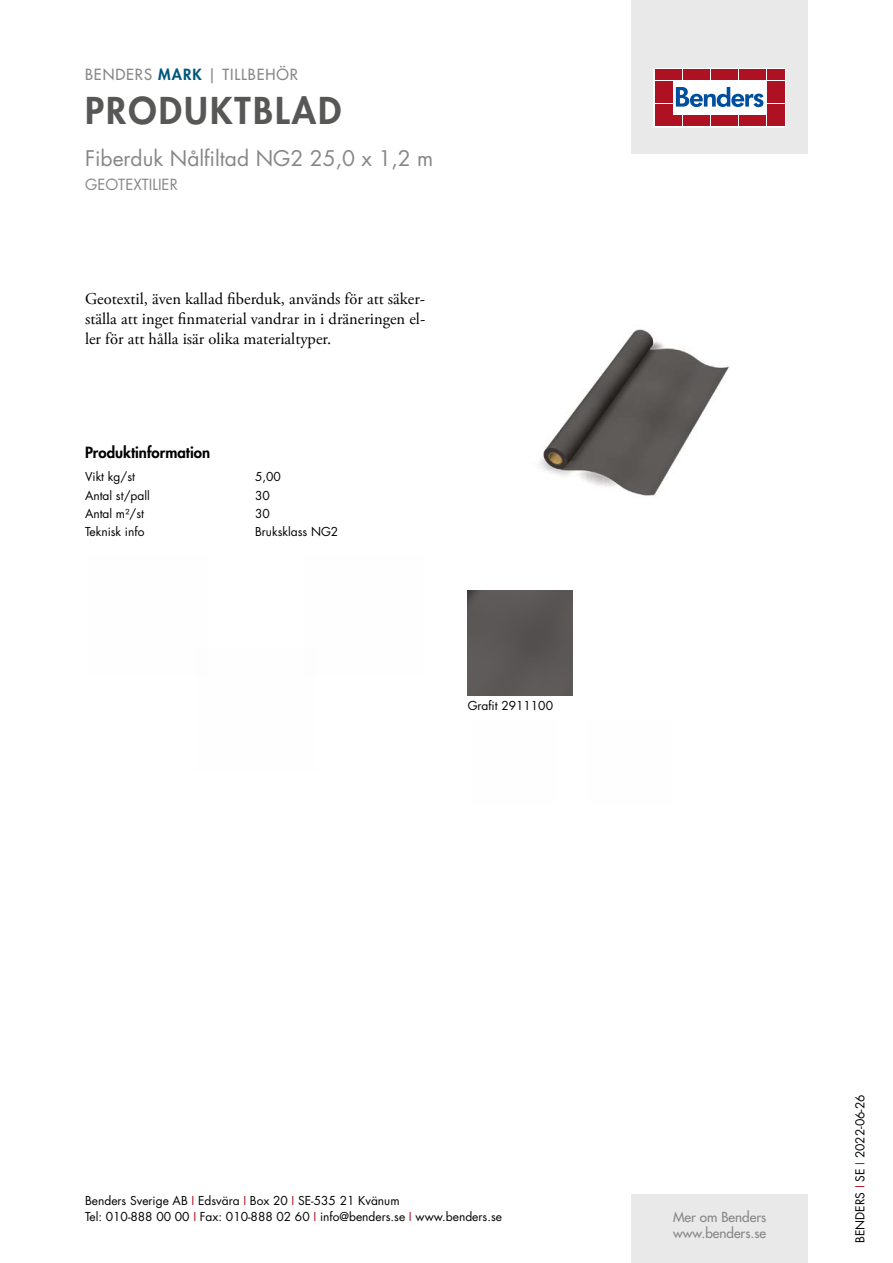
<style>
.page{position:relative;width:893px;height:1263px;background:#fff}
.page>*{position:absolute;margin:0;border:0;box-sizing:border-box;transform-origin:0 0}
.t1{font:800 36px "Futura Std";letter-spacing:.06em;color:#575756}
.t2{font:21px "Futura Std";color:#878787}
.t3{font:16.5px/19.8px "Adobe Garamond Pro";color:#000;text-align:justify}
.t4{font:500 15px "Futura Std";letter-spacing:.06em;color:#878787}
.t5{font:800 15px "Futura Std";color:#000}
.t6{font:15px "Futura Std";color:#878787}
.t7{font:500 13.5px/16.2px "Futura Std";color:#878787}
.t8{font:12px/16.5px "Futura Std";color:#000}
.s1{font-weight:800;color:#00577c}
.s2{color:#ae1122}
</style>
<div class="page">
<div style="left:631px;top:0;width:177px;height:153px;background:#e9e9e9"></div>
<div style="left:631px;top:1195px;width:177px;height:68px;background:#e9e9e9"></div>
<svg style="left:656px;top:70px;width:128px;height:55px;fill:#fff"></svg>
<div style="left:654px;top:68px;width:132px;height:59px;border:1px solid #fff"></div>
<div style="left:655px;top:70px;width:8px;height:10px;background:#ae1122"></div>
<div style="left:664px;top:70px;width:8px;height:10px;background:#ae1122"></div>
<div style="left:655px;top:81px;width:8px;height:10px;background:#ae1122"></div>
<div style="left:664px;top:81px;width:8px;height:10px;background:#ae1122"></div>
<div style="left:655px;top:93px;width:8px;height:10px;background:#ae1122"></div>
<div style="left:664px;top:93px;width:8px;height:10px;background:#ae1122"></div>
<div style="left:655px;top:104px;width:8px;height:11px;background:#ae1122"></div>
<div style="left:664px;top:104px;width:8px;height:11px;background:#ae1122"></div>
<div style="left:655px;top:116px;width:8px;height:10px;background:#ae1122"></div>
<div style="left:664px;top:116px;width:8px;height:10px;background:#ae1122"></div>
<div style="left:674px;top:70px;width:8px;height:10px;background:#ae1122"></div>
<div style="left:683px;top:70px;width:8px;height:10px;background:#ae1122"></div>
<div style="left:692px;top:70px;width:8px;height:10px;background:#ae1122"></div>
<div style="left:702px;top:70px;width:8px;height:10px;background:#ae1122"></div>
<div style="left:711px;top:70px;width:8px;height:10px;background:#ae1122"></div>
<div style="left:720px;top:70px;width:8px;height:10px;background:#ae1122"></div>
<div style="left:730px;top:70px;width:8px;height:10px;background:#ae1122"></div>
<div style="left:739px;top:70px;width:8px;height:10px;background:#ae1122"></div>
<div style="left:748px;top:70px;width:8px;height:10px;background:#ae1122"></div>
<div style="left:758px;top:70px;width:8px;height:10px;background:#ae1122"></div>
<div style="left:674px;top:116px;width:8px;height:10px;background:#ae1122"></div>
<div style="left:683px;top:116px;width:8px;height:10px;background:#ae1122"></div>
<div style="left:692px;top:116px;width:8px;height:10px;background:#ae1122"></div>
<div style="left:702px;top:116px;width:8px;height:10px;background:#ae1122"></div>
<div style="left:711px;top:116px;width:8px;height:10px;background:#ae1122"></div>
<div style="left:720px;top:116px;width:8px;height:10px;background:#ae1122"></div>
<div style="left:730px;top:116px;width:8px;height:10px;background:#ae1122"></div>
<div style="left:739px;top:116px;width:8px;height:10px;background:#ae1122"></div>
<div style="left:748px;top:116px;width:8px;height:10px;background:#ae1122"></div>
<div style="left:758px;top:116px;width:8px;height:10px;background:#ae1122"></div>
<div style="left:767px;top:70px;width:8px;height:10px;background:#ae1122"></div>
<div style="left:776px;top:70px;width:8px;height:10px;background:#ae1122"></div>
<div style="left:767px;top:81px;width:8px;height:10px;background:#ae1122"></div>
<div style="left:776px;top:81px;width:8px;height:10px;background:#ae1122"></div>
<div style="left:767px;top:93px;width:8px;height:10px;background:#ae1122"></div>
<div style="left:776px;top:93px;width:8px;height:10px;background:#ae1122"></div>
<div style="left:767px;top:104px;width:8px;height:11px;background:#ae1122"></div>
<div style="left:776px;top:104px;width:8px;height:11px;background:#ae1122"></div>
<div style="left:767px;top:116px;width:8px;height:10px;background:#ae1122"></div>
<div style="left:776px;top:116px;width:8px;height:10px;background:#ae1122"></div>
<svg style="left:676px;top:87px;width:87px;height:20px"></svg>
<img style="left:539px;top:329px;width:190px;height:167px">
<div style="left:468px;top:590px;width:105px;height:105px;background:#5b5756"></div>
<p class="t4" style="left:85px;top:65px;width:215px">BENDERS <span class="s1">MARK</span> | TILLBEHÖR</p>
<h1 class="t1" style="left:85px;top:87px;width:258px">PRODUKTBLAD</h1>
<h2 class="t2" style="left:85px;top:144px;width:350px">Fiberduk Nålfiltad NG2 25,0 x 1,2 m</h2>
<p class="t6" style="left:85px;top:175px;width:94px">GEOTEXTILIER</p>
<h3 class="t3" style="left:85px;top:290px;width:342px">Geotextil, även kallad fiberduk, används för att säker&shy;ställa att inget finmaterial vandrar in i dräneringen el&shy;ler för att hålla isär olika materialtyper.</h3>
<p class="t5" style="left:85px;top:443px;width:127px">Produktinformation</p>
<p class="t8" style="left:85px;top:469px;width:51px">Vikt kg/st</p>
<p class="t8" style="left:255px;top:469px;width:27px">5,00</p>
<p class="t8" style="left:85px;top:487px;width:66px">Antal st/pall</p>
<p class="t8" style="left:255px;top:487px;width:16px">30</p>
<p class="t8" style="left:85px;top:505px;width:61px">Antal m²/st</p>
<p class="t8" style="left:255px;top:505px;width:16px">30</p>
<p class="t8" style="left:85px;top:524px;width:61px">Teknisk info</p>
<p class="t8" style="left:255px;top:524px;width:85px">Bruksklass NG2</p>
<p class="t8" style="left:468px;top:697px;width:87px">Grafit 2911100</p>
<p class="t8" style="left:85px;top:1192px;width:418px">Benders Sverige AB <span class="s2">I</span> Edsvära <span class="s2">I</span> Box 20 <span class="s2">I</span> SE-535 21 Kvänum<br>Tel: 010-888 00 00 <span class="s2">I</span> Fax: 010-888 02 60 <span class="s2">I</span> info@benders.se <span class="s2">I</span> www.benders.se</p>
<p class="t7" style="left:673px;top:1209px;width:95px">Mer om Benders www.benders.se</p>
<p class="t8" style="left:852px;top:1243px;width:150px;rotate:-90deg">BENDERS <span class="s2">I</span> SE <span class="s2">I</span> 2022-06-26</p>
</div>
